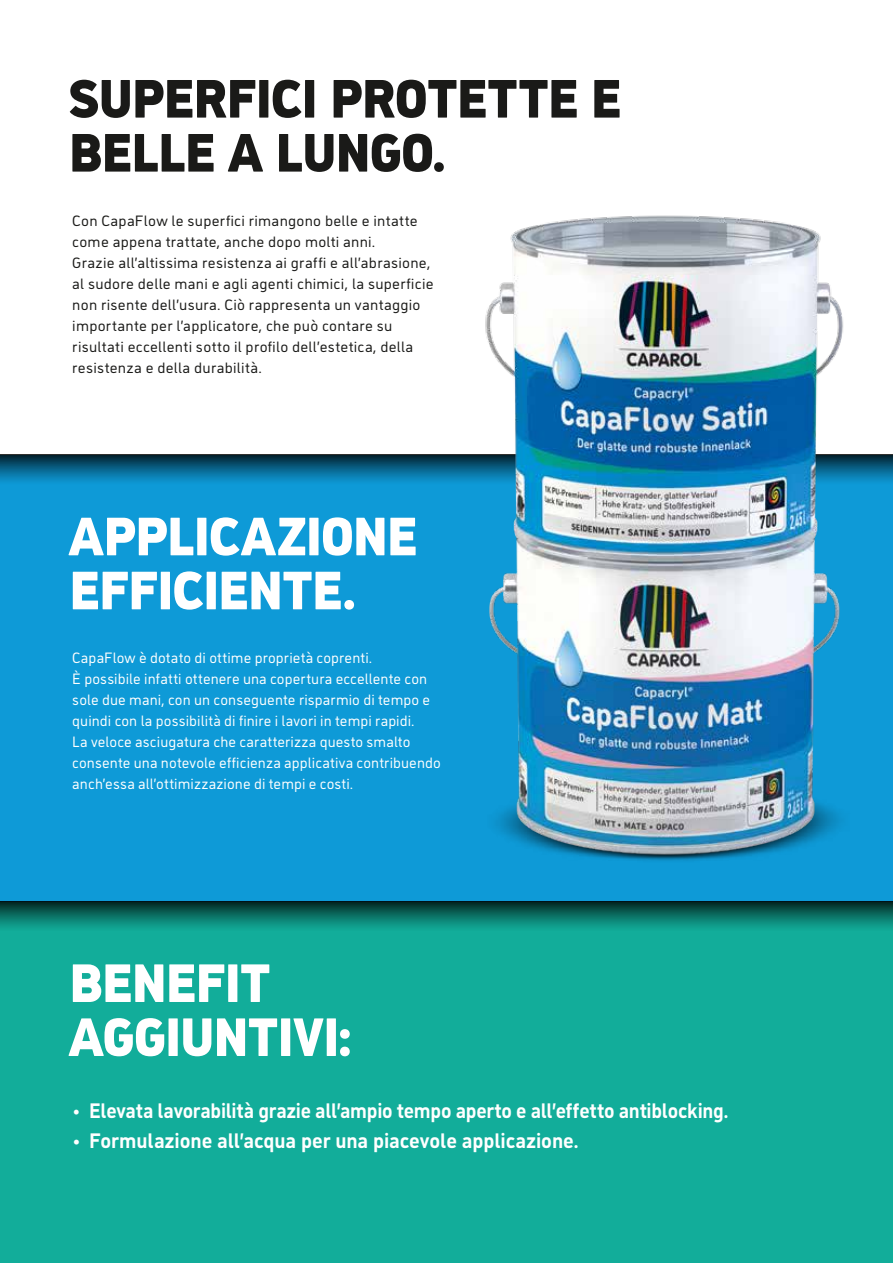
<style>
.page{position:relative;width:893px;height:1263px;background:#fff}
.page>*{position:absolute;margin:0;border:0;box-sizing:border-box;transform-origin:0 0}
.t1{font:900 54px/54px "CAP Elephant";letter-spacing:-.02em;color:#fff}
.t2{font:900 54px/54px "CAP Elephant";letter-spacing:-.02em;color:#1a1a18}
.t3{font:700 21px "CAP Elephant";letter-spacing:-.01em;color:#fff}
.t4{font:15px/21px "CAP Elephant";letter-spacing:.02em;color:#1a1a18}
.t5{font:15px/21px "CAP Elephant";letter-spacing:.005em;color:#fff}
</style>
<div class="page">
<div style="left:0;top:455px;width:893px;height:446px;background:#0e9ad7"></div>
<div style="left:0;top:901px;width:893px;height:362px;background:#12ad9a"></div>
<svg style="left:0;top:901px;width:893px;height:27px;background:#0a7063"></svg>
<div style="left:0;top:455px;width:893px;height:30px;background:linear-gradient(to bottom,#032736,#0e9edc)"></div>
<img style="left:424px;top:215px;width:469px;height:695px">
<hr style="left:892px;top:638px;width:1px;height:30px;background:#1a1a18">
<h1 class="t2" style="left:68px;top:72px;width:555px">SUPERFICI PROTETTE E<br>BELLE A LUNGO.</h1>
<p class="t4" style="left:72px;top:210px;width:363px">Con CapaFlow le superfici rimangono belle e intatte come appena trattate, anche dopo molti anni.<br>Grazie all’altissima resistenza ai graffi e all’abrasione, al sudore delle mani e agli agenti chimici, la superficie non risente dell’usura. Ciò rappresenta un vantaggio importante per l’applicatore, che può contare su risultati eccellenti sotto il profilo dell’estetica, della resistenza e della durabilità.</p>
<h1 class="t1" style="left:68px;top:510px;width:351px">APPLICAZIONE<br>EFFICIENTE.</h1>
<p class="t5" style="left:72px;top:647px;width:370px">CapaFlow è dotato di ottime proprietà coprenti.<br>È possibile infatti ottenere una copertura eccellente con sole due mani, con un conseguente risparmio di tempo e quindi con la possibilità di finire i lavori in tempi rapidi.<br>La veloce asciugatura che caratterizza questo smalto consente una notevole efficienza applicativa contribuendo anch’essa all’ottimizzazione di tempi e costi.</p>
<h1 class="t1" style="left:68px;top:956px;width:284px">BENEFIT<br>AGGIUNTIVI:</h1>
<h2 class="t3" style="left:72px;top:1099px;width:657px">• Elevata lavorabilità grazie all’ampio tempo aperto e all’effetto antiblocking.</h2>
<h2 class="t3" style="left:72px;top:1129px;width:508px">• Formulazione all’acqua per una piacevole applicazione.</h2>
</div>
